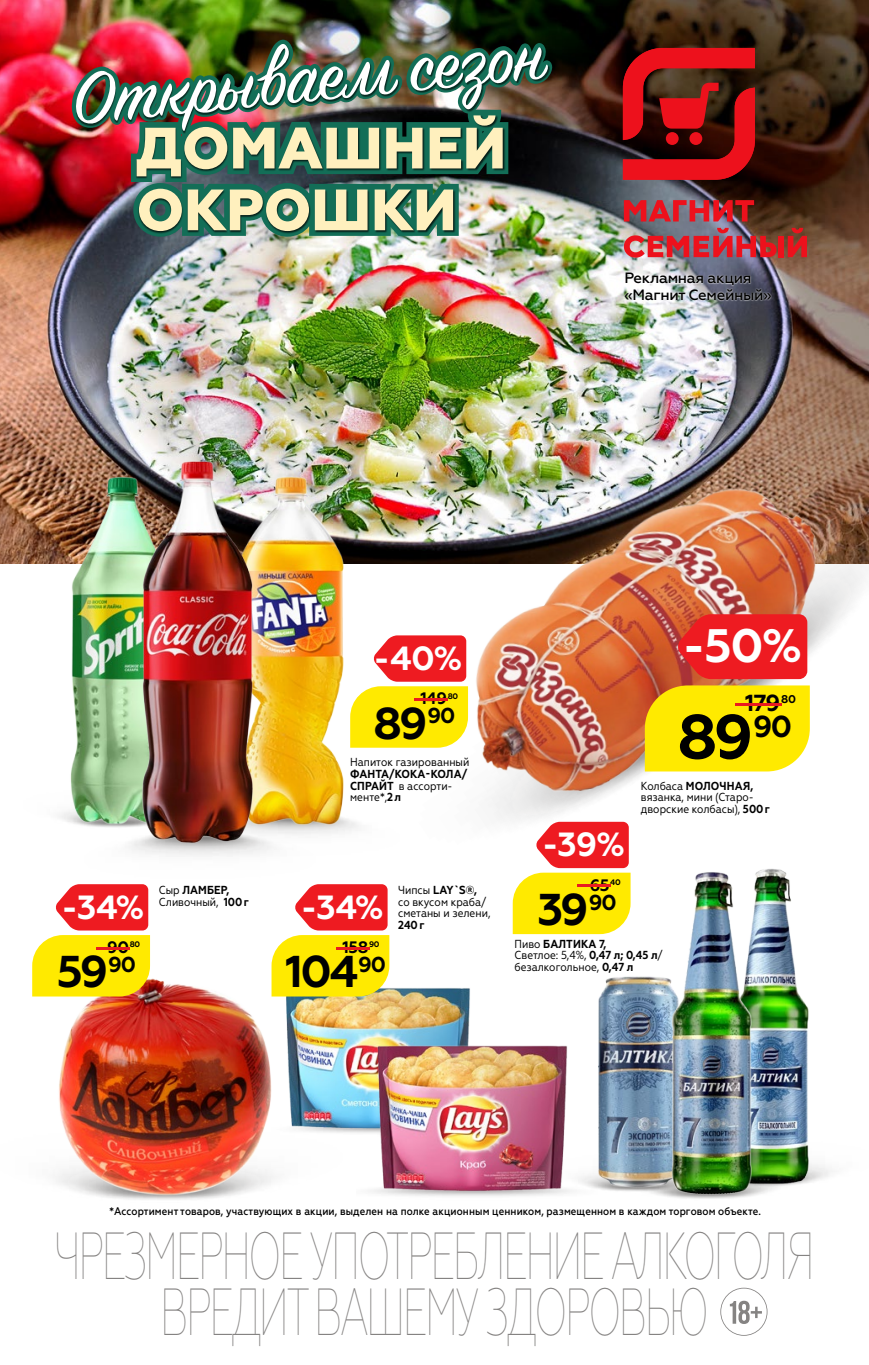
<style>
.page{position:relative;width:869px;height:1365px;background:#fff}
.page>*{position:absolute;margin:0;border:0;box-sizing:border-box;transform-origin:0 0}
.t1{font:100 66.33px/56.5px "Geometria Narrow";letter-spacing:-.055em;color:#858382;text-align:center;scale:.69 1}
.t2{font:700 62.3px "Geometria";color:#000}
.t3{font:700 46.9px "Geometria";color:#fff}
.t4{font:700 44.45px "Geometria";letter-spacing:-.055em;color:#000}
.t5{font:700 33.43px "Geometria";color:#fff}
.t6{font:700 23.28px "Geometria";color:#000}
.t7{font:700 16.62px "Geometria";letter-spacing:-.03em;color:#000}
.t8{font:500 14.88px/16.6px "Geometria";letter-spacing:-.02em;color:#000}
.t9{font:11.55px/11.5px "Geometria Narrow";color:#000}
.t10{font:700 11.2px "Geometria";color:#000}
.t11{font:500 11.03px "Geometria Narrow";letter-spacing:.01em;color:#000}
.t12{font:700 8.05px "Geometria";color:#000}
.s1{color:#ea1a1f}
.s2{font-weight:700}
.s3{font-size:16.62px;color:#ea1a1f}
.s4{font-size:23.28px;color:#ea1a1f}
</style>
<div class="page">
<img style="left:0;top:0;width:868px;height:564px">
<img style="left:55px;top:978px;width:219px;height:217px">
<svg style="left:720px;top:1287px;width:47px;height:48px"></svg>
<img style="left:297px;top:371px;width:571px;height:571px">
<img style="left:441px;top:438px;width:410px;height:408px">
<img style="left:71px;top:40px;width:481px;height:197px">
<svg style="left:623px;top:200px;width:130px;height:21px;background:#af3842"></svg>
<div style="left:778px;top:236px;width:5px;height:21px;background:#ed111c"></div>
<svg style="left:787px;top:228px;width:19px;height:29px"></svg>
<img style="left:623px;top:228px;width:153px;height:29px">
<svg style="left:622px;top:48px;width:132px;height:132px;background:#8f1314"></svg>
<div style="left:689px;top:132px;width:13px;height:13px;background:#ed111c;border-radius:50%"></div>
<div style="left:665px;top:132px;width:13px;height:13px;background:#ed111c;border-radius:50%"></div>
<svg style="left:623px;top:271px;width:149px;height:30px"></svg>
<img style="left:129px;top:847px;width:186px;height:31px">
<img style="left:190px;top:811px;width:209px;height:44px">
<img style="left:262px;top:470px;width:89px;height:360px">
<img style="left:61px;top:472px;width:64px;height:355px">
<img style="left:125px;top:455px;width:137px;height:392px">
<img style="left:598px;top:976px;width:53px;height:175px">
<img style="left:712px;top:861px;width:123px;height:317px">
<img style="left:597px;top:1151px;width:227px;height:48px">
<img style="left:651px;top:866px;width:120px;height:332px">
<img style="left:271px;top:1098px;width:27px;height:77px">
<img style="left:282px;top:960px;width:188px;height:194px">
<img style="left:373px;top:1017px;width:200px;height:181px">
<svg style="left:677px;top:614px;width:130px;height:65px;background:#e92023"></svg>
<svg style="left:644px;top:685px;width:165px;height:86px;background:#fce308"></svg>
<svg style="left:32px;top:884px;width:118px;height:112px"></svg>
<svg style="left:271px;top:884px;width:118px;height:112px"></svg>
<svg style="left:512px;top:821px;width:118px;height:113px"></svg>
<p class="t8" style="left:624px;top:269px;width:149px">Рекламная акция «Магнит Семейный»</p>
<p class="t5" style="left:62px;top:887px;width:85px">-34%</p>
<p class="t4" style="left:57px;top:945px;width:81px">59<sup>90</sup></p>
<p class="t7" style="left:86px;top:937px;width:55px"><span class="s1">-</span>90<sup>80</sup></p>
<p class="t9" style="left:159px;top:884px;width:92px">Сыр <span class="s2">ЛАМБЕР,<br></span>Сливочный, <span class="s2">100г</span></p>
<p class="t5" style="left:373px;top:638px;width:91px">-40%</p>
<p class="t4" style="left:373px;top:696px;width:84px">89<sup>90</sup></p>
<p class="t7" style="left:420px;top:688px;width:28px">149</p>
<p class="t12" style="left:404px;top:691px;width:55px"><span class="s3">-</span>80</p>
<p class="t9" style="left:350px;top:756px;width:121px">Напиток газированный<br><span class="s2">ФАНТА/КОКА-КОЛА/<br>СПРАЙТ</span> в ассорти&shy;менте*,<span class="s2">2л</span></p>
<p class="t5" style="left:301px;top:887px;width:85px">-34%</p>
<p class="t4" style="left:285px;top:945px;width:102px">104<sup>90</sup></p>
<p class="t7" style="left:342px;top:937px;width:27px">158</p>
<p class="t12" style="left:325px;top:939px;width:55px"><span class="s3">-</span>90</p>
<p class="t9" style="left:398px;top:884px;width:94px">Чипсы <span class="s2">LAY`S®, </span>со вкусом краба/ сметаны и зелени,<br><span class="s2">240г</span></p>
<p class="t3" style="left:682px;top:618px;width:121px">-50%</p>
<p class="t6" style="left:744px;top:688px;width:37px">179</p>
<p class="t10" style="left:720px;top:692px;width:77px"><span class="s4">-</span>80</p>
<p class="t2" style="left:677px;top:699px;width:116px">89<sup>90</sup></p>
<p class="t5" style="left:542px;top:824px;width:85px">-39%</p>
<p class="t4" style="left:537px;top:882px;width:81px">39<sup>90</sup></p>
<p class="t7" style="left:589px;top:874px;width:21px">65</p>
<p class="t12" style="left:566px;top:877px;width:55px"><span class="s3">-</span>40</p>
<p class="t9" style="left:640px;top:779px;width:131px">Колбаса <span class="s2">МОЛОЧНАЯ, </span>вязанка, мини (Старо&shy;дворские колбасы), <span class="s2">500г</span></p>
<p class="t9" style="left:514px;top:938px;width:150px">Пиво <span class="s2">БАЛТИКА 7,<br></span>Светлое: 5,4%, <span class="s2">0,47 л; 0,45 л</span>/ безалкогольное, <span class="s2">0,47 л</span></p>
<p class="t11" style="left:109px;top:1204px;width:652px">*Ассортимент товаров, участвующих в акции, выделен на полке акционным ценником, размещенном в каждом торговом объекте.</p>
<p class="t1" style="left:54px;top:1226px;width:1103px">ЧРЕЗМЕРНОЕ УПОТРЕБЛЕНИЕ АЛКОГОЛЯ<br>ВРЕДИТ ВАШЕМУ ЗДОРОВЬЮ</p>
</div>
